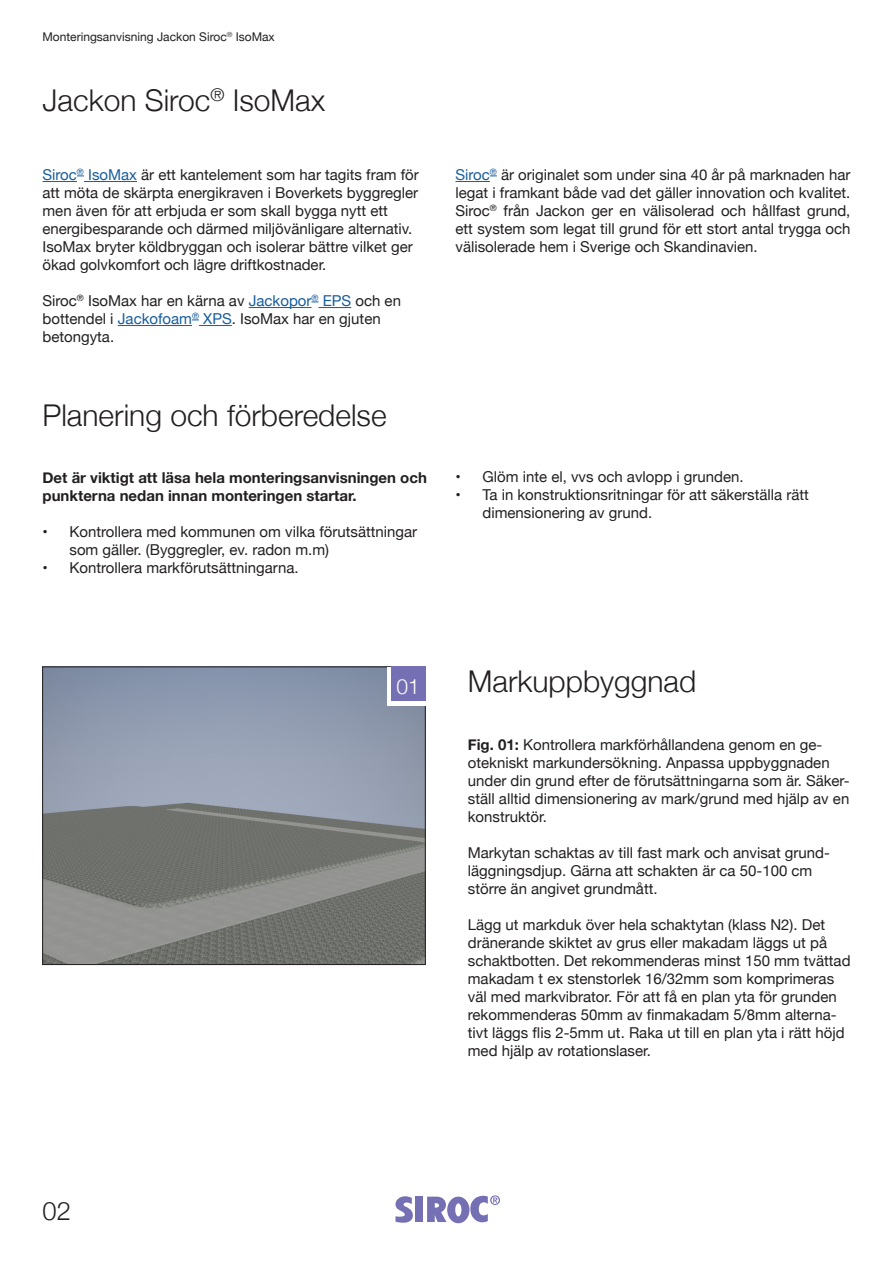
<style>
.page{position:relative;width:893px;height:1263px;background:#fff}
.page>*{position:absolute;margin:0;border:0;box-sizing:border-box;transform-origin:0 0}
.t1{font:300 30px "Helvetica Neue";color:#231f20}
.t2{font:300 25.5px "Helvetica Neue";color:#231f20}
.t3{font:300 21px "Helvetica Neue";color:#fff}
.t4{font:15px/18px "Helvetica Neue";color:#231f20}
.t5{font:700 15px/18px "Helvetica Neue";color:#231f20}
.t6{font:12px "Helvetica Neue";color:#231f20}
.s1{color:#175d9e}
.s2{font-weight:700}
</style>
<div class="page">
<hr style="left:43px;top:181px;width:34px;height:1px;background:#175d9e">
<hr style="left:84px;top:181px;width:53px;height:1px;background:#175d9e">
<hr style="left:249px;top:307px;width:62px;height:1px;background:#175d9e">
<hr style="left:318px;top:307px;width:33px;height:1px;background:#175d9e">
<hr style="left:118px;top:325px;width:74px;height:1px;background:#175d9e">
<hr style="left:199px;top:325px;width:33px;height:1px;background:#175d9e">
<hr style="left:455px;top:181px;width:35px;height:1px;background:#175d9e">
<img style="left:44px;top:669px;width:379px;height:294px">
<div style="left:42px;top:667px;width:383px;height:298px;border:1px solid #231f20"></div>
<div style="left:387px;top:667px;width:38px;height:38px;background:#fff"></div>
<div style="left:391px;top:667px;width:34px;height:34px;background:#756fb3"></div>
<svg style="left:395px;top:1196px;width:18px;height:27px"></svg>
<div style="left:415px;top:1196px;width:8px;height:26px;background:#756fb3"></div>
<svg style="left:427px;top:1195px;width:70px;height:28px"></svg>
<p class="t6" style="left:43px;top:28px;width:234px">Monteringsanvisning Jackon Siroc<sup>®</sup> IsoMax</p>
<p class="t1" style="left:43px;top:76px;width:284px">Jackon Siroc<sup>®</sup> IsoMax</p>
<p class="t4" style="left:43px;top:167px;width:378px"><span class="s1">Siroc</span><sup>®</sup> <span class="s1">IsoMax</span> är ett kantelement som har tagits fram för att möta de skärpta energikraven i Boverkets byggregler men även för att erbjuda er som skall bygga nytt ett energibesparande och därmed miljövänligare alternativ.<br>IsoMax bryter köldbryggan och isolerar bättre vilket ger ökad golvkomfort och lägre driftkostnader.</p>
<p class="t4" style="left:43px;top:293px;width:360px">Siroc<sup>®</sup> IsoMax har en kärna av <span class="s1">Jackopor</span><sup>®</sup> <span class="s1">EPS</span> och en bottendel i <span class="s1">Jackofoam</span><sup>®</sup> <span class="s1">XPS</span>. IsoMax har en gjuten betongyta.</p>
<p class="t1" style="left:43px;top:391px;width:346px">Planering och förberedelse</p>
<p class="t5" style="left:43px;top:469px;width:386px">Det är viktigt att läsa hela monteringsanvisningen och punkterna nedan innan monteringen startar.</p>
<p class="t4" style="left:70px;top:523px;width:349px;text-indent:-27px">• Kontrollera med kommunen om vilka förutsättningar som gäller. (Byggregler, ev. radon m.m)</p>
<p class="t4" style="left:43px;top:559px;width:258px">• Kontrollera markförutsättningarna.</p>
<p class="t4" style="left:455px;top:167px;width:396px;text-align:justify"><span class="s1">Siroc</span><sup>®</sup> är originalet som under sina 40 år på marknaden har legat i framkant både vad det gäller innovation och kvalitet.<br>Siroc<sup>®</sup> från Jackon ger en välisolerad och hållfast grund, ett system som legat till grund för ett stort antal trygga och välisolerade hem i Sverige och Skandinavien.</p>
<p class="t4" style="left:455px;top:469px;width:290px">• Glöm inte el, vvs och avlopp i grunden.</p>
<p class="t4" style="left:482px;top:487px;width:328px;text-indent:-27px">• Ta in konstruktionsritningar för att säkerställa rätt dimensionering av grund.</p>
<p class="t3" style="left:397px;top:670px;width:25px">01</p>
<p class="t1" style="left:468px;top:657px;width:230px">Markuppbyggnad</p>
<h2 class="t2" style="left:43px;top:1190px;width:30px">02</h2>
<p class="t4" style="left:468px;top:736px;width:383px"><span class="s2">Fig. 01:</span> Kontrollera markförhållandena genom en ge&shy;otekniskt markundersökning. Anpassa uppbyggnaden under din grund efter de förutsättningarna som är. Säker&shy;ställ alltid dimensionering av mark/grund med hjälp av en konstruktör.</p>
<p class="t4" style="left:468px;top:844px;width:364px">Markytan schaktas av till fast mark och anvisat grund&shy;läggningsdjup. Gärna att schakten är ca 50-100 cm större än angivet grundmått.</p>
<p class="t4" style="left:468px;top:916px;width:384px">Lägg ut markduk över hela schaktytan (klass N2). Det dränerande skiktet av grus eller makadam läggs ut på schaktbotten. Det rekommenderas minst 150 mm tvättad makadam t ex stenstorlek 16/32mm som komprimeras väl med markvibrator. För att få en plan yta för grunden rekommenderas 50mm av finmakadam 5/8mm alterna&shy;tivt läggs flis 2-5mm ut. Raka ut till en plan yta i rätt höjd med hjälp av rotationslaser.</p>
</div>
